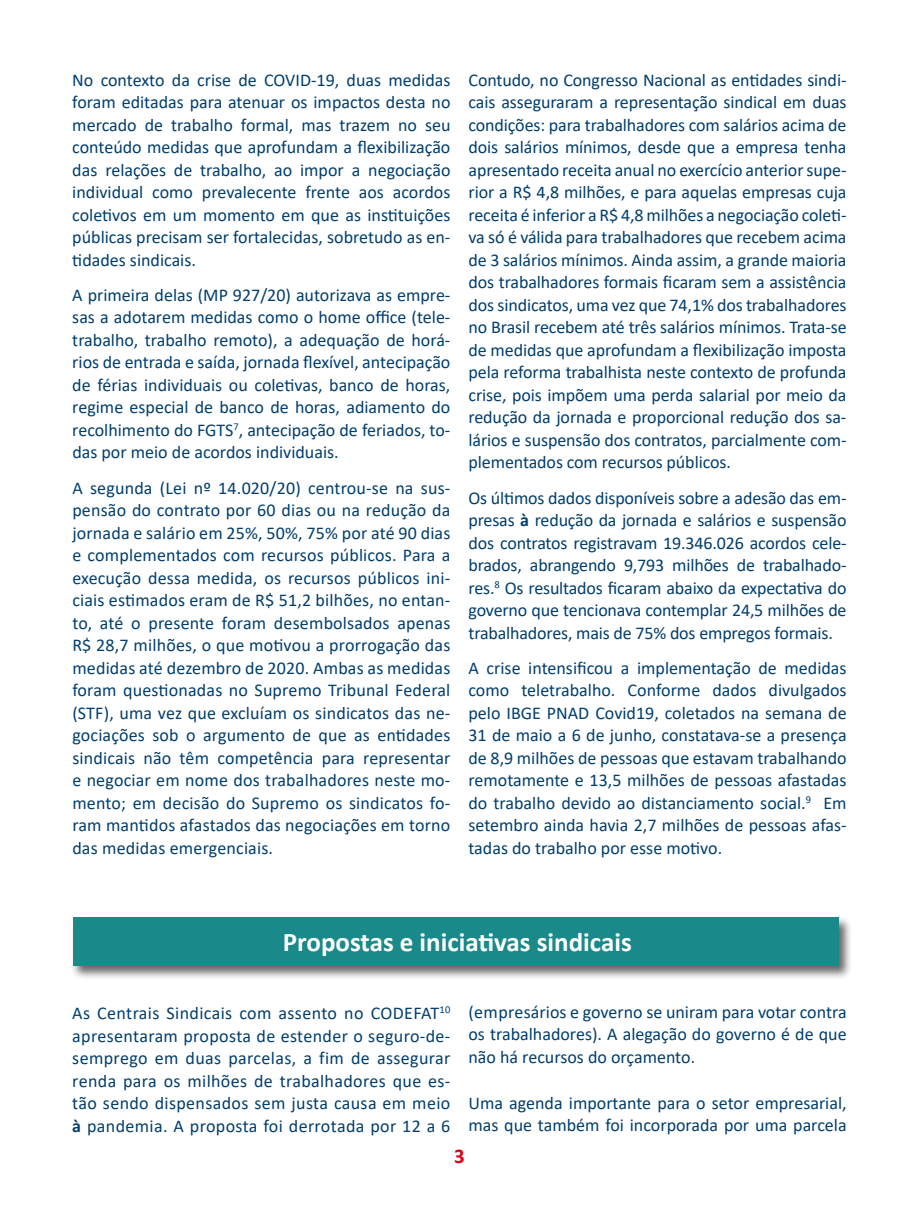
<style>
.page{position:relative;width:919px;height:1212px;background:#fff}
.page>*{position:absolute;margin:0;border:0;box-sizing:border-box;transform-origin:0 0}
.t1{font:700 27px "Calibri";color:#fff}
.t2{font:700 21px "Calibri";color:#e2001a}
.t3{font:18px/22.5px "Calibri";color:#003e6e;text-align:justify}
.s1{font-weight:700}
</style>
<div class="page">
<div style="left:71px;top:915px;width:782px;height:65px;background:#000;opacity:.6"></div>
<div style="left:73px;top:917px;width:765px;height:49px;background:#1a8989"></div>
<p class="t3" style="left:72px;top:68px;width:379px">No contexto da crise de COVID-19, duas medidas foram editadas para atenuar os impactos desta no mercado de trabalho formal, mas trazem no seu conteúdo medidas que aprofundam a flexibilização das relações de trabalho, ao impor a negociação individual como prevalecente frente aos acordos coletivos em um momento em que as instituições públicas precisam ser fortalecidas, sobretudo as en&shy;tidades sindicais.</p>
<p class="t3" style="left:72px;top:283px;width:379px">A primeira delas (MP 927/20) autorizava as empre&shy;sas a adotarem medidas como o home office (tele&shy;trabalho, trabalho remoto), a adequação de horá&shy;rios de entrada e saída, jornada flexível, antecipação de férias individuais ou coletivas, banco de horas, regime especial de banco de horas, adiamento do recolhimento do FGTS<sup>7</sup>, antecipação de feriados, to&shy;das por meio de acordos individuais.</p>
<p class="t3" style="left:72px;top:476px;width:379px">A segunda (Lei nº 14.020/20) centrou-se na sus&shy;pensão do contrato por 60 dias ou na redução da jornada e salário em 25%, 50%, 75% por até 90 dias e complementados com recursos públicos. Para a execução dessa medida, os recursos públicos ini&shy;ciais estimados eram de R$ 51,2 bilhões, no entan&shy;to, até o presente foram desembolsados apenas R$ 28,7 milhões, o que motivou a prorrogação das medidas até dezembro de 2020. Ambas as medidas foram questionadas no Supremo Tribunal Federal (STF), uma vez que excluíam os sindicatos das ne&shy;gociações sob o argumento de que as entidades sindicais não têm competência para representar e negociar em nome dos trabalhadores neste mo&shy;mento; em decisão do Supremo os sindicatos fo&shy;ram mantidos afastados das negociações em torno das medidas emergenciais.</p>
<p class="t3" style="left:468px;top:68px;width:379px">Contudo, no Congresso Nacional as entidades sindi&shy;cais asseguraram a representação sindical em duas condições: para trabalhadores com salários acima de dois salários mínimos, desde que a empresa tenha apresentado receita anual no exercício anterior supe&shy;rior a R$ 4,8 milhões, e para aquelas empresas cuja receita é inferior a R$ 4,8 milhões a negociação coleti&shy;va só é válida para trabalhadores que recebem acima de 3 salários mínimos. Ainda assim, a grande maioria dos trabalhadores formais ficaram sem a assistência dos sindicatos, uma vez que 74,1% dos trabalhadores no Brasil recebem até três salários mínimos. Trata-se de medidas que aprofundam a flexibilização imposta pela reforma trabalhista neste contexto de profunda crise, pois impõem uma perda salarial por meio da redução da jornada e proporcional redução dos sa&shy;lários e suspensão dos contratos, parcialmente com&shy;plementados com recursos públicos.</p>
<p class="t3" style="left:468px;top:486px;width:379px">Os últimos dados disponíveis sobre a adesão das em&shy;presas <span class="s1">à</span> redução da jornada e salários e suspensão dos contratos registravam 19.346.026 acordos cele&shy;brados, abrangendo 9,793 milhões de trabalhado&shy;res.<sup>8</sup> Os resultados ficaram abaixo da expectativa do governo que tencionava contemplar 24,5 milhões de trabalhadores, mais de 75% dos empregos formais.</p>
<p class="t3" style="left:468px;top:656px;width:379px">A crise intensificou a implementação de medidas como teletrabalho. Conforme dados divulgados pelo IBGE PNAD Covid19, coletados na semana de 31 de maio a 6 de junho, constatava-se a presença de 8,9 milhões de pessoas que estavam trabalhando remotamente e 13,5 milhões de pessoas afastadas do trabalho devido ao distanciamento social.<sup>9</sup> Em setembro ainda havia 2,7 milhões de pessoas afas&shy;tadas do trabalho por esse motivo.</p>
<h1 class="t1" style="left:283px;top:922px;width:350px">Propostas e iniciativas sindicais</h1>
<p class="t3" style="left:72px;top:1001px;width:379px">As Centrais Sindicais com assento no CODEFAT<sup>10 </sup>apresentaram proposta de estender o seguro-de&shy;semprego em duas parcelas, a fim de assegurar renda para os milhões de trabalhadores que es&shy;tão sendo dispensados sem justa causa em meio <span class="s1">à</span> pandemia. A proposta foi derrotada por 12 a 6</p>
<p class="t3" style="left:468px;top:1000px;width:379px">(empresários e governo se uniram para votar contra os trabalhadores). A alegação do governo é de que não há recursos do orçamento.</p>
<p class="t3" style="left:468px;top:1091px;width:379px">Uma agenda importante para o setor empresarial, mas que também foi incorporada por uma parcela</p>
<p class="t2" style="left:454px;top:1141px;width:12px">3</p>
</div>
